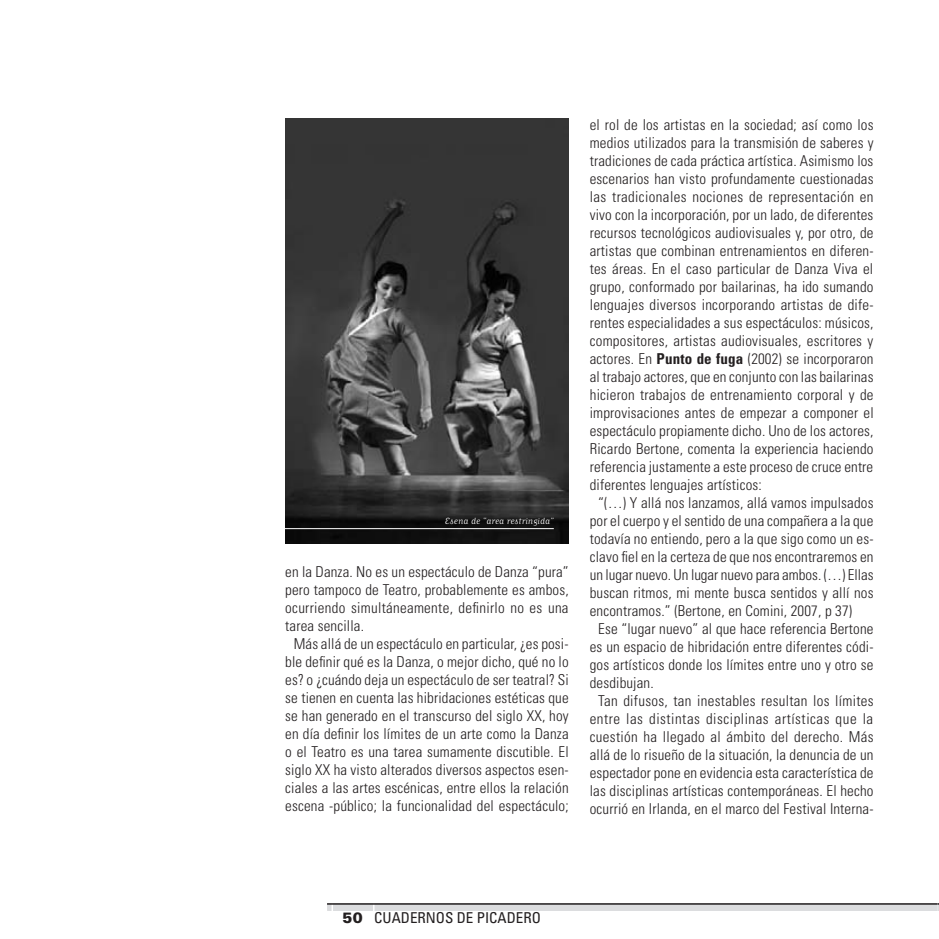
<style>
.page{position:relative;width:939px;height:939px;background:#fff}
.page>*{position:absolute;margin:0;border:0;box-sizing:border-box;transform-origin:0 0}
.t1{font:300 condensed 15px "Univers LT Std";letter-spacing:.01em;color:#231f20}
.t2{font:300 condensed 15px "Univers LT Std";letter-spacing:.035em;color:#231f20}
.t3{font:condensed 15px "Univers LT Std";color:#231f20}
.t4{font:10.5px "Matrix Script Book Lining";color:#fff}
.s1{font-weight:700}
.s2{font-weight:900;font-stretch:normal}
</style>
<div class="page">
<div style="left:328px;top:904px;width:608px;height:6px;background:#dcdddf"></div>
<div style="left:327px;top:903px;width:610px;height:8px;border:2px solid #dcdddf"></div>
<hr style="left:373px;top:903px;width:1px;height:34px;background:#fff">
<hr style="left:332px;top:903px;width:1px;height:34px;background:#fff">
<hr style="left:327px;top:903px;width:610px;height:2px;background:#231f20">
<svg style="left:937px;top:903px;width:2px;height:8px"></svg>
<img style="left:285px;top:119px;width:284px;height:425px">
<hr style="left:263px;top:528px;width:291px;height:1px;background:#fff">
<p class="t4" style="left:445px;top:516px;width:110px">Esena de “area restringida”</p>
<p class="t1" style="left:285px;top:562px;width:285px">en la Danza. No es un espectáculo de Danza “pura”</p>
<p class="t1" style="left:285px;top:580px;width:285px">pero tampoco de Teatro, probablemente es ambos,</p>
<p class="t1" style="left:285px;top:598px;width:285px">ocurriendo simultáneamente, definirlo no es una</p>
<p class="t1" style="left:285px;top:616px;width:80px">tarea sencilla.</p>
<p class="t1" style="left:294px;top:634px;width:276px">Más allá de un espectáculo en particular, ¿es posi-</p>
<p class="t1" style="left:285px;top:652px;width:285px">ble definir qué es la Danza, o mejor dicho, qué no lo</p>
<p class="t1" style="left:285px;top:670px;width:285px">es? o ¿cuándo deja un espectáculo de ser teatral? Si</p>
<p class="t1" style="left:285px;top:688px;width:285px">se tienen en cuenta las hibridaciones estéticas que</p>
<p class="t1" style="left:285px;top:706px;width:285px">se han generado en el transcurso del siglo XX, hoy</p>
<p class="t1" style="left:285px;top:724px;width:285px">en día definir los límites de un arte como la Danza</p>
<p class="t1" style="left:285px;top:742px;width:285px">o el Teatro es una tarea sumamente discutible. El</p>
<p class="t1" style="left:285px;top:760px;width:285px">siglo XX ha visto alterados diversos aspectos esen-</p>
<p class="t1" style="left:285px;top:778px;width:285px">ciales a las artes escénicas, entre ellos la relación</p>
<p class="t1" style="left:285px;top:796px;width:285px">escena -público; la funcionalidad del espectáculo;</p>
<p class="t1" style="left:590px;top:115px;width:285px">el rol de los artistas en la sociedad; así como los</p>
<p class="t1" style="left:590px;top:133px;width:285px">medios utilizados para la transmisión de saberes y</p>
<p class="t1" style="left:590px;top:151px;width:285px">tradiciones de cada práctica artística. Asimismo los</p>
<p class="t1" style="left:590px;top:169px;width:285px">escenarios han visto profundamente cuestionadas</p>
<p class="t1" style="left:590px;top:187px;width:285px">las tradicionales nociones de representación en</p>
<p class="t1" style="left:590px;top:205px;width:285px">vivo con la incorporación, por un lado, de diferentes</p>
<p class="t1" style="left:590px;top:223px;width:285px">recursos tecnológicos audiovisuales y, por otro, de</p>
<p class="t1" style="left:590px;top:241px;width:285px">artistas que combinan entrenamientos en diferen-</p>
<p class="t1" style="left:590px;top:259px;width:285px">tes áreas. En el caso particular de Danza Viva el</p>
<p class="t1" style="left:590px;top:277px;width:285px">grupo, conformado por bailarinas, ha ido sumando</p>
<p class="t1" style="left:590px;top:295px;width:285px">lenguajes diversos incorporando artistas de dife-</p>
<p class="t1" style="left:590px;top:313px;width:285px">rentes especialidades a sus espectáculos: músicos,</p>
<p class="t1" style="left:590px;top:331px;width:285px">compositores, artistas audiovisuales, escritores y</p>
<p class="t1" style="left:590px;top:349px;width:285px">actores. En <span class="s1">Punto de fuga</span> (2002) se incorporaron</p>
<p class="t1" style="left:590px;top:367px;width:285px">al trabajo actores, que en conjunto con las bailarinas</p>
<p class="t1" style="left:590px;top:385px;width:285px">hicieron trabajos de entrenamiento corporal y de</p>
<p class="t1" style="left:590px;top:403px;width:285px">improvisaciones antes de empezar a componer el</p>
<p class="t1" style="left:590px;top:421px;width:285px">espectáculo propiamente dicho. Uno de los actores,</p>
<p class="t1" style="left:590px;top:439px;width:285px">Ricardo Bertone, comenta la experiencia haciendo</p>
<p class="t1" style="left:590px;top:457px;width:285px">referencia justamente a este proceso de cruce entre</p>
<p class="t1" style="left:590px;top:475px;width:174px">diferentes lenguajes artísticos:</p>
<p class="t1" style="left:598px;top:493px;width:277px">“(…) Y allá nos lanzamos, allá vamos impulsados</p>
<p class="t1" style="left:590px;top:511px;width:285px">por el cuerpo y el sentido de una compañera a la que</p>
<p class="t1" style="left:590px;top:529px;width:285px">todavía no entiendo, pero a la que sigo como un es-</p>
<p class="t1" style="left:590px;top:547px;width:285px">clavo fiel en la certeza de que nos encontraremos en</p>
<p class="t1" style="left:590px;top:565px;width:285px">un lugar nuevo. Un lugar nuevo para ambos. (…) Ellas</p>
<p class="t1" style="left:590px;top:583px;width:285px">buscan ritmos, mi mente busca sentidos y allí nos</p>
<p class="t1" style="left:590px;top:601px;width:264px">encontramos.” (Bertone, en Comini, 2007, p 37)</p>
<p class="t1" style="left:598px;top:619px;width:277px">Ese “lugar nuevo” al que hace referencia Bertone</p>
<p class="t1" style="left:590px;top:637px;width:285px">es un espacio de hibridación entre diferentes códi-</p>
<p class="t1" style="left:590px;top:655px;width:285px">gos artísticos donde los límites entre uno y otro se</p>
<p class="t1" style="left:590px;top:673px;width:65px">desdibujan.</p>
<p class="t1" style="left:598px;top:691px;width:277px">Tan difusos, tan inestables resultan los límites</p>
<p class="t2" style="left:590px;top:709px;width:285px">entre las distintas disciplinas artísticas que la</p>
<p class="t1" style="left:590px;top:727px;width:285px">cuestión ha llegado al ámbito del derecho. Más</p>
<p class="t1" style="left:590px;top:745px;width:285px">allá de lo risueño de la situación, la denuncia de un</p>
<p class="t1" style="left:590px;top:763px;width:285px">espectador pone en evidencia esta característica de</p>
<p class="t1" style="left:590px;top:781px;width:285px">las disciplinas artísticas contemporáneas. El hecho</p>
<p class="t1" style="left:590px;top:799px;width:285px">ocurrió en Irlanda, en el marco del Festival Interna-</p>
<p class="t3" style="left:343px;top:908px;width:200px"><span class="s2">50</span> CUADERNOS DE PICADERO</p>
</div>
